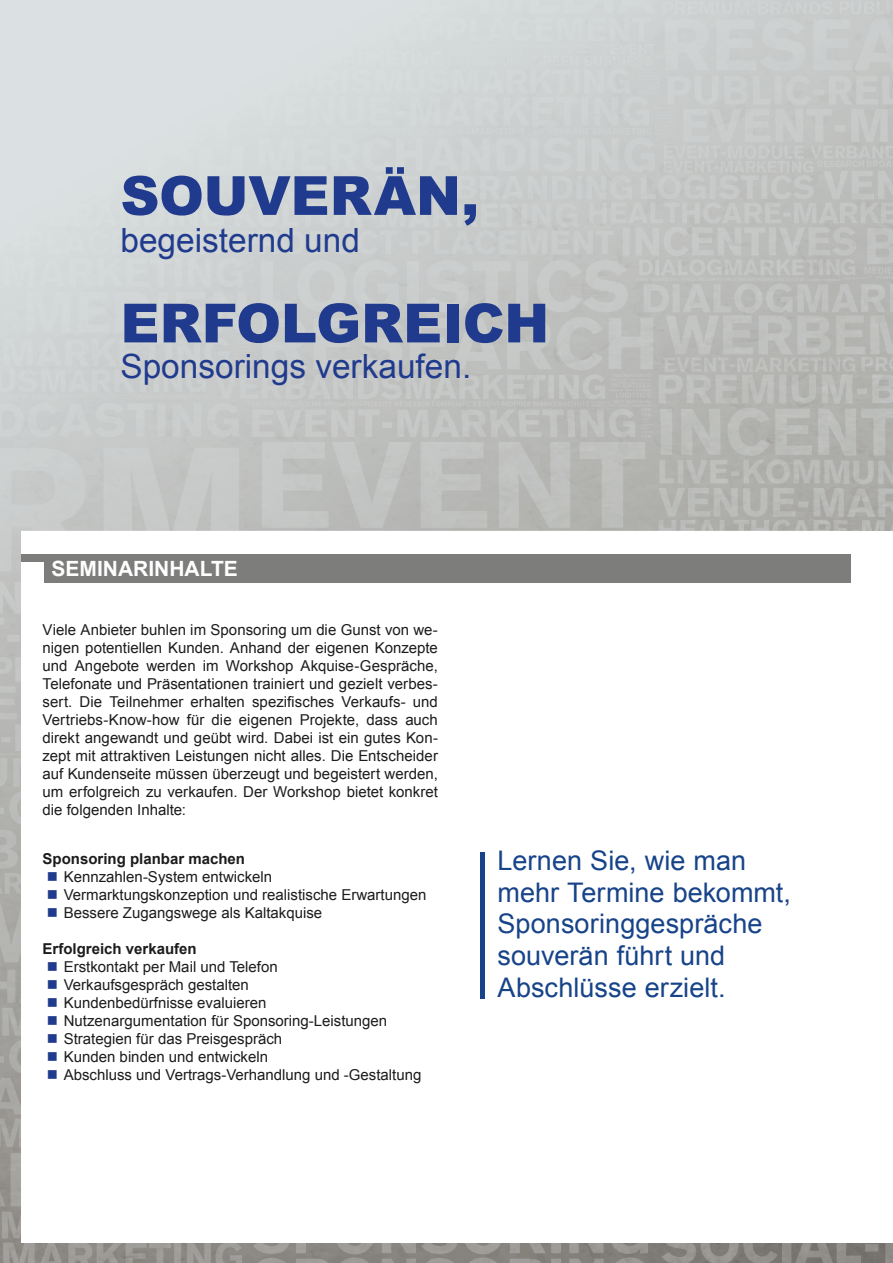
<style>
.page{position:relative;width:893px;height:1263px;background:#fff}
.page>*{position:absolute;margin:0;border:0;box-sizing:border-box;transform-origin:0 0}
.t1{font:900 54px "Arial";color:#203b8e}
.t2{font:33.45px "Arial";color:#203b8e}
.t3{font:27px/31.5px "Arial";letter-spacing:.005em;color:#174389}
.t4{font:700 21px "Arial";color:#fff}
.t5{font:15px/18px "Arial";color:#1c1c1c;text-align:justify}
.t6{font:700 15px "Arial";color:#1c1c1c}
.s1{color:#203b8e}
</style>
<div class="page">
<img style="left:0;top:0;width:840px;height:579px">
<img style="left:840px;top:0;width:53px;height:531px">
<img style="left:0;top:579px;width:52px;height:684px">
<img style="left:52px;top:1243px;width:841px;height:20px">
<div style="left:21px;top:531px;width:872px;height:711px;background:#fff"></div>
<div style="left:21px;top:554px;width:822px;height:8px;background:#7d7d7c"></div>
<div style="left:44px;top:554px;width:806px;height:28px;background:#7d7d7c"></div>
<div style="left:480px;top:852px;width:5px;height:147px;background:#174389"></div>
<h1 class="t1" style="left:120px;top:156px;width:360px">SOUVERÄN,</h1>
<h2 class="t2" style="left:120px;top:219px;width:241px">begeisternd und</h2>
<h1 class="t1" style="left:120px;top:284px;width:430px">ERFOLGREICH</h1>
<h2 class="t2" style="left:120px;top:345px;width:352px">Sponsorings verkaufen.</h2>
<h3 class="t4" style="left:52px;top:555px;width:188px">SEMINARINHALTE</h3>
<p class="t5" style="left:43px;top:621px;width:397px">Viele Anbieter buhlen im Sponsoring um die Gunst von we&shy;nigen potentiellen Kunden. Anhand der eigenen Konzepte und Angebote werden im Workshop Akquise-Gespräche, Telefonate und Präsentationen trainiert und gezielt verbes&shy;sert. Die Teilnehmer erhalten spezifisches Verkaufs- und Vertriebs-Know-how für die eigenen Projekte, dass auch direkt angewandt und geübt wird. Dabei ist ein gutes Kon&shy;zept mit attraktiven Leistungen nicht alles. Die Entscheider auf Kundenseite müssen überzeugt und begeistert werden, um erfolgreich zu verkaufen. Der Workshop bietet konkret die folgenden Inhalte:</p>
<p class="t6" style="left:43px;top:848px;width:204px">Sponsoring planbar machen</p>
<p class="t5" style="left:47px;top:867px;width:227px"><span class="s1">■</span> Kennzahlen-System entwickeln</p>
<p class="t5" style="left:47px;top:885px;width:381px"><span class="s1">■</span> Vermarktungskonzeption und realistische Erwartungen</p>
<p class="t5" style="left:47px;top:903px;width:277px"><span class="s1">■</span> Bessere Zugangswege als Kaltakquise</p>
<p class="t6" style="left:43px;top:938px;width:156px">Erfolgreich verkaufen</p>
<p class="t5" style="left:47px;top:957px;width:233px"><span class="s1">■</span> Erstkontakt per Mail und Telefon</p>
<p class="t5" style="left:47px;top:975px;width:204px"><span class="s1">■</span> Verkaufsgespräch gestalten</p>
<p class="t5" style="left:47px;top:993px;width:221px"><span class="s1">■</span> Kundenbedürfnisse evaluieren</p>
<p class="t5" style="left:47px;top:1011px;width:342px"><span class="s1">■</span> Nutzenargumentation für Sponsoring-Leistungen</p>
<p class="t5" style="left:47px;top:1029px;width:237px"><span class="s1">■</span> Strategien für das Preisgespräch</p>
<p class="t5" style="left:47px;top:1047px;width:223px"><span class="s1">■</span> Kunden binden und entwickeln</p>
<p class="t5" style="left:47px;top:1065px;width:376px"><span class="s1">■</span> Abschluss und Vertrags-Verhandlung und -Gestaltung</p>
<h3 class="t3" style="left:497px;top:845px;width:295px">Lernen Sie, wie man mehr Termine bekommt,<br>Sponsoringgespräche souverän führt und<br>Abschlüsse erzielt.</h3>
</div>
